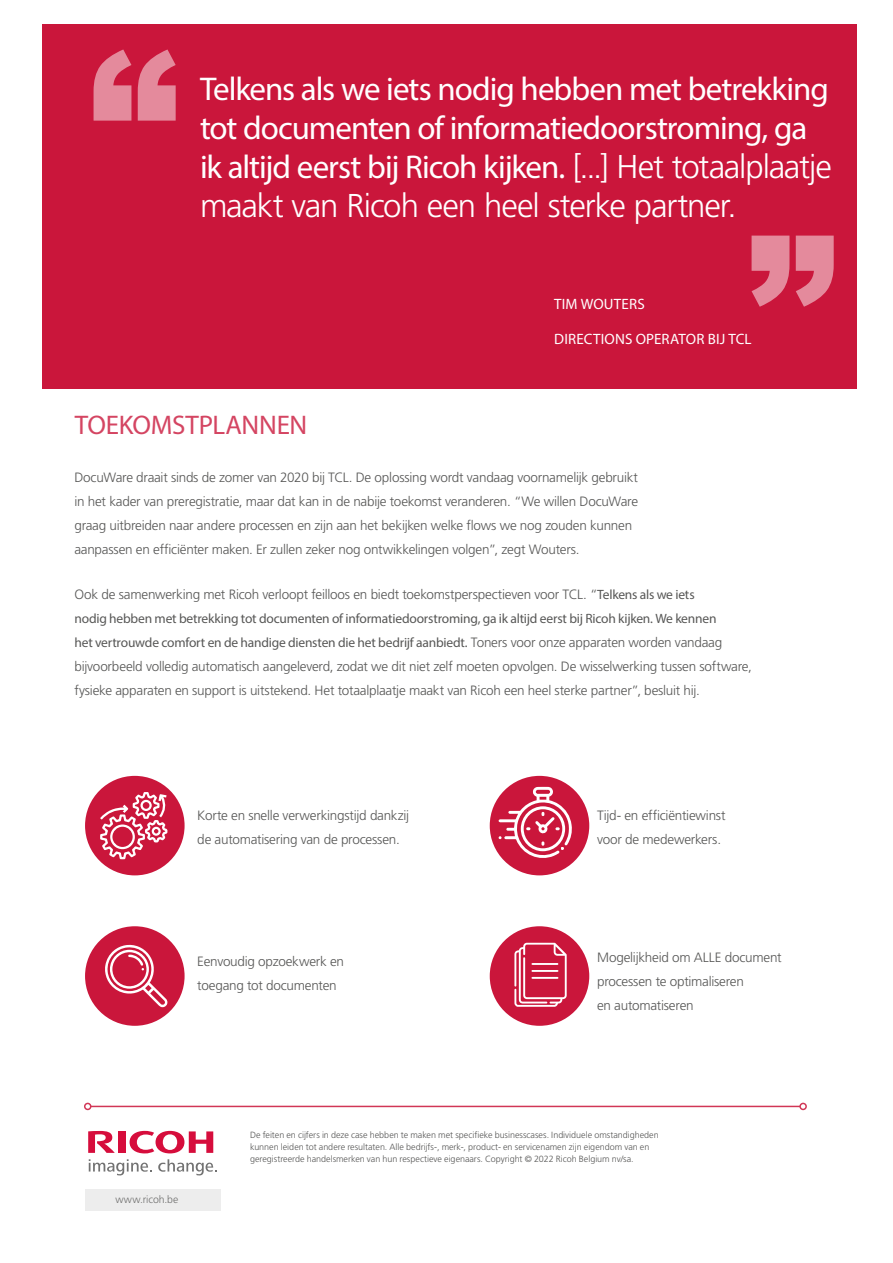
<style>
.page{position:relative;width:893px;height:1263px;background:#fff}
.page>*{position:absolute;margin:0;border:0;box-sizing:border-box;transform-origin:0 0}
.t1{font:33px/39px "Myriad Pro";letter-spacing:-.03em;color:#fff}
.Heading_1{font:27px "Myriad Pro";letter-spacing:-.015em;color:#d44562}
.attribution{font:15px "Myriad Pro";letter-spacing:.015em;color:#fff}
.t2{font:300 13.5px/24px "Frutiger";letter-spacing:-.015em;color:#575756}
.t3{font:300 10.5px "Frutiger";letter-spacing:-.005em;color:#70706f}
.footer_back_page{font:300 9px/12px "Frutiger";letter-spacing:-.005em;color:#575756}
.s1{font-family:"Frutiger";font-weight:300}
.s2{font-family:"Myriad Pro";font-weight:400}
</style>
<div class="page">
<div style="left:85px;top:1189px;width:135px;height:21px;background:#ededed"></div>
<div style="left:43px;top:25px;width:814px;height:364px;background:#ca163b"></div>
<hr style="left:91px;top:1106px;width:709px;height:1px;background:#ca163b">
<div style="left:84px;top:1103px;width:7px;height:7px;border:2px solid #ca163b;border-radius:50%"></div>
<div style="left:799px;top:1103px;width:8px;height:7px;border:2px solid #ca163b;border-radius:50%"></div>
<svg style="left:752px;top:236px;width:82px;height:71px"></svg>
<svg style="left:94px;top:49px;width:82px;height:72px"></svg>
<svg style="left:130px;top:1131px;width:83px;height:22px"></svg>
<div style="left:118px;top:1131px;width:7px;height:22px;background:#d60d3c"></div>
<svg style="left:88px;top:1131px;width:27px;height:22px"></svg>
<svg style="left:89px;top:1159px;width:63px;height:17px"></svg>
<svg style="left:158px;top:1159px;width:59px;height:17px"></svg>
<div style="left:85px;top:776px;width:100px;height:99px;background:#ca163b;border-radius:50%"></div>
<div style="left:490px;top:776px;width:99px;height:99px;background:#ca163b;border-radius:50%"></div>
<div style="left:85px;top:926px;width:100px;height:100px;background:#ca163b;border-radius:50%"></div>
<div style="left:490px;top:926px;width:99px;height:100px;background:#ca163b;border-radius:50%"></div>
<svg style="left:499px;top:787px;width:74px;height:75px"></svg>
<svg style="left:105px;top:944px;width:63px;height:63px"></svg>
<svg style="left:100px;top:792px;width:67px;height:67px"></svg>
<svg style="left:514px;top:943px;width:53px;height:64px"></svg>
<p class="t1" style="left:200px;top:69px;width:633px">Telkens als we iets nodig hebben met betrekking tot documenten of informatiedoorstroming, ga ik altijd eerst bij Ricoh kijken. <span class="s1">[...] Het totaalplaatje maakt van Ricoh een heel sterke partner.</span></p>
<p class="Heading_1" style="left:75px;top:409px;width:234px">TOEKOMSTPLANNEN</p>
<p class="attribution" style="left:554px;top:294px;width:92px">TIM WOUTERS</p>
<p class="attribution" style="left:554px;top:329px;width:199px">DIRECTIONS OPERATOR BIJ TCL</p>
<p class="t2" style="left:74px;top:465px;width:565px">DocuWare draait sinds de zomer van 2020 bij TCL. De oplossing wordt vandaag voornamelijk gebruikt in het kader van preregistratie, maar dat kan in de nabije toekomst veranderen. “We willen DocuWare graag uitbreiden naar andere processen en zijn aan het bekijken welke flows we nog zouden kunnen aanpassen en efficiënter maken. Er zullen zeker nog ontwikkelingen volgen”, zegt Wouters.</p>
<p class="t2" style="left:74px;top:583px;width:679px">Ook de samenwerking met Ricoh verloopt feilloos en biedt toekomstperspectieven voor TCL. “<span class="s2">Telkens als we iets<br>nodig hebben met betrekking tot documenten of informatiedoorstroming, ga ik altijd eerst bij Ricoh kijken. We kennen<br>het vertrouwde comfort en de handige diensten die het bedrijf aanbiedt.</span> Toners voor onze apparaten worden vandaag bijvoorbeeld volledig automatisch aangeleverd, zodat we dit niet zelf moeten opvolgen. De wisselwerking tussen software, fysieke apparaten en support is uitstekend. Het totaalplaatje maakt van Ricoh een heel sterke partner”, besluit hij.</p>
<p class="t2" style="left:197px;top:804px;width:213px">Korte en snelle verwerkingstijd dankzij de automatisering van de processen.</p>
<p class="t2" style="left:597px;top:804px;width:130px">Tijd- en efficiëntiewinst voor de medewerkers.</p>
<p class="t2" style="left:197px;top:950px;width:148px">Eenvoudig opzoekwerk en toegang tot documenten</p>
<p class="t2" style="left:597px;top:946px;width:186px">Mogelijkheid om ALLE document processen te optimaliseren<br>en automatiseren</p>
<p class="t3" style="left:115px;top:1193px;width:64px">www.ricoh.be</p>
<p class="footer_back_page" style="left:250px;top:1129px;width:410px">De feiten en cijfers in deze case hebben te maken met specifieke businesscases. Individuele omstandigheden kunnen leiden tot andere resultaten. Alle bedrijfs-, merk-, product- en servicenamen zijn eigendom van en geregistreerde handelsmerken van hun respectieve eigenaars. Copyright © 2022 Ricoh Belgium nv/sa.</p>
</div>
